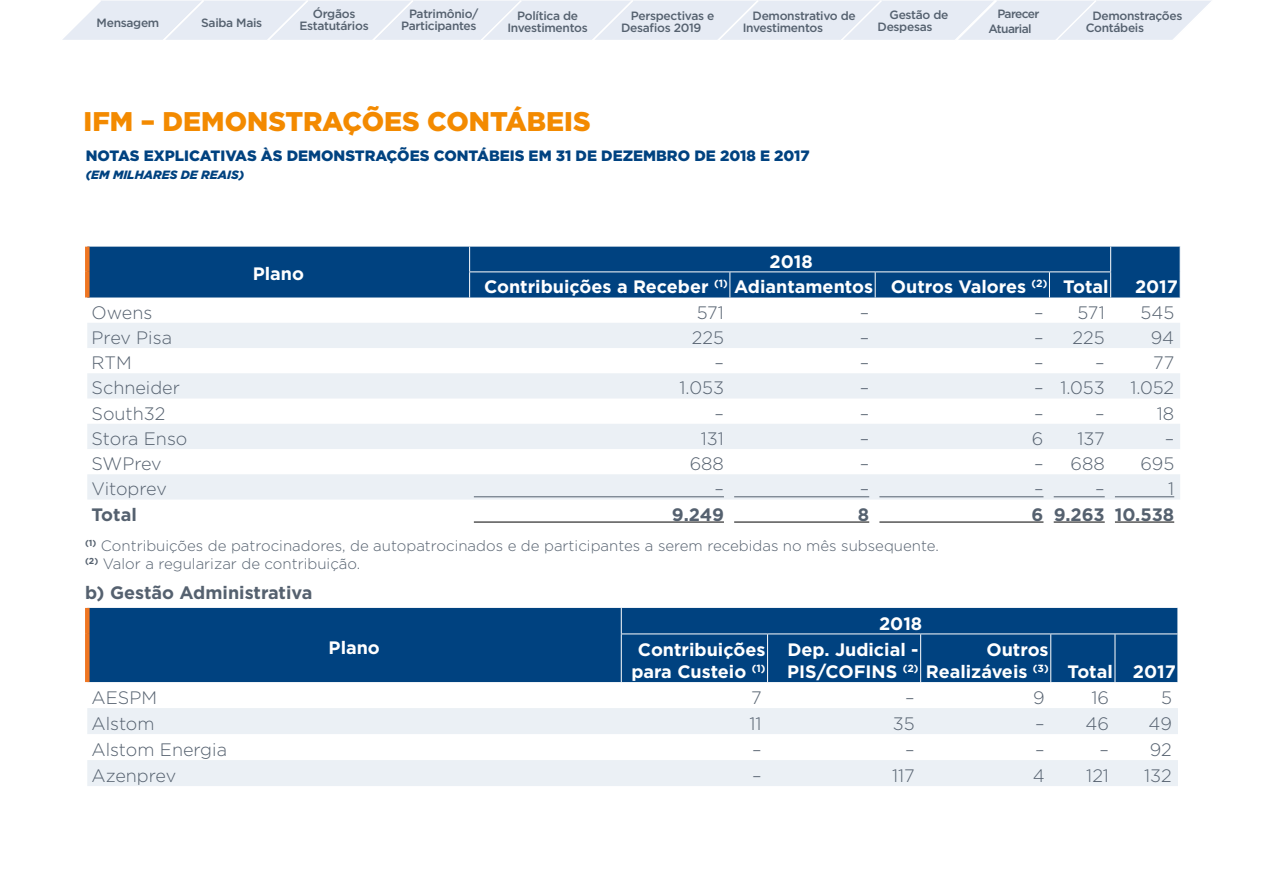
<style>
.page{position:relative;width:1263px;height:893px;background:#fff}
.page>*{position:absolute;margin:0;border:0;box-sizing:border-box;transform-origin:0 0}
.t1{font:900 27px "Gotham";color:#f38a00}
.t2{font:300 18px "Gotham";color:#55616f}
.t3{font:700 18px/21.8px "Gotham";color:#fff;text-align:center}
.t4{font:700 18px "Gotham";color:#55616f}
.t5{font:300 15px/18px "Gotham";color:#55616f}
.t6{font:900 15px "Gotham";color:#004280}
.t7{font:500 12px/12px "Gotham";letter-spacing:-.025em;color:#55616f}
.t8{font:italic 900 12px "Gotham";color:#004280}
.t9{font:500 12px/14.4px "Gotham";letter-spacing:-.05em;color:#55616f}
</style>
<div class="page">
<div style="left:90px;top:247px;width:1090px;height:50px;background:#004280"></div>
<svg style="left:87px;top:323px;width:1093px;height:177px;fill:#ebf0f5"></svg>
<div style="left:85px;top:247px;width:5px;height:25px;background:#ef7622"></div>
<div style="left:85px;top:272px;width:5px;height:25px;background:#ef7622"></div>
<svg style="left:1180px;top:247px;width:1px;height:50px"></svg>
<hr style="left:469px;top:271px;width:261px;height:1px;background:#fff">
<svg style="left:469px;top:247px;width:1px;height:50px"></svg>
<hr style="left:730px;top:271px;width:145px;height:1px;background:#fff">
<svg style="left:729px;top:272px;width:1px;height:25px"></svg>
<hr style="left:875px;top:271px;width:174px;height:1px;background:#fff">
<svg style="left:875px;top:272px;width:1px;height:25px"></svg>
<hr style="left:1049px;top:271px;width:62px;height:1px;background:#fff">
<svg style="left:1049px;top:272px;width:1px;height:25px"></svg>
<svg style="left:1110px;top:247px;width:1px;height:50px"></svg>
<hr style="left:474px;top:497px;width:250px;height:1px;background:#55616f">
<hr style="left:734px;top:497px;width:135px;height:1px;background:#55616f">
<hr style="left:879px;top:497px;width:164px;height:1px;background:#55616f">
<hr style="left:1054px;top:497px;width:51px;height:1px;background:#55616f">
<hr style="left:1115px;top:497px;width:59px;height:1px;background:#55616f">
<hr style="left:474px;top:522px;width:250px;height:1px;background:#000">
<hr style="left:734px;top:522px;width:135px;height:1px;background:#000">
<hr style="left:879px;top:522px;width:164px;height:1px;background:#000">
<hr style="left:1054px;top:522px;width:51px;height:1px;background:#000">
<hr style="left:1115px;top:522px;width:59px;height:1px;background:#000">
<div style="left:90px;top:608px;width:1087px;height:74px;background:#004280"></div>
<svg style="left:87px;top:708px;width:1091px;height:78px;fill:#ebf0f5"></svg>
<div style="left:85px;top:608px;width:5px;height:26px;background:#ef7622"></div>
<div style="left:85px;top:634px;width:5px;height:48px;background:#ef7622"></div>
<svg style="left:621px;top:608px;width:1px;height:26px"></svg>
<svg style="left:1177px;top:608px;width:1px;height:26px"></svg>
<hr style="left:621px;top:634px;width:146px;height:1px;background:#fff">
<hr style="left:621px;top:634px;width:1px;height:48px;background:#fff">
<hr style="left:767px;top:634px;width:154px;height:1px;background:#fff">
<hr style="left:767px;top:634px;width:1px;height:48px;background:#fff">
<hr style="left:921px;top:634px;width:130px;height:1px;background:#fff">
<hr style="left:920px;top:634px;width:1px;height:48px;background:#fff">
<hr style="left:1051px;top:634px;width:64px;height:1px;background:#fff">
<hr style="left:1050px;top:634px;width:1px;height:48px;background:#fff">
<hr style="left:1115px;top:634px;width:63px;height:1px;background:#fff">
<hr style="left:1114px;top:634px;width:1px;height:48px;background:#fff">
<svg style="left:62px;top:0;width:1149px;height:40px;background:#e7ecf4"></svg>
<p class="t7" style="left:300px;top:8px;width:71px;text-align:center">Órgãos<br>Estatutários</p>
<p class="t7" style="left:97px;top:17px;width:64px">Mensagem</p>
<p class="t7" style="left:201px;top:17px;width:63px">Saiba Mais</p>
<p class="t7" style="left:401px;top:7px;width:79px;text-align:right">Patrimônio/<br>Participantes</p>
<p class="t7" style="left:621px;top:9px;width:95px;text-indent:10px">Perspectivas e<br>Desafios 2019</p>
<p class="t7" style="left:1086px;top:9px;width:98px;text-indent:7px">Demonstrações<br>Contábeis</p>
<p class="t7" style="left:507px;top:9px;width:82px;text-align:center">Política de<br>Investimentos</p>
<p class="t7" style="left:877px;top:9px;width:72px;text-indent:12px">Gestão de<br>Despesas</p>
<p class="t9" style="left:988px;top:7px;width:53px;text-indent:9px">Parecer<br>Atuarial</p>
<p class="t7" style="left:743px;top:9px;width:115px;text-indent:10px">Demonstrativo de<br>Investimentos</p>
<h1 class="t1" style="left:84px;top:103px;width:509px">IFM – DEMONSTRAÇÕES CONTÁBEIS</h1>
<p class="t6" style="left:86px;top:145px;width:725px">NOTAS EXPLICATIVAS ÀS DEMONSTRAÇÕES CONTÁBEIS EM 31 DE DEZEMBRO DE 2018 E 2017</p>
<p class="t8" style="left:86px;top:166px;width:160px">(EM MILHARES DE REAIS)</p>
<p class="t3" style="left:253px;top:263px;width:53px">Plano</p>
<p class="t3" style="left:484px;top:248px;width:626px;line-height:25.7px">2018<br>Contribuições a Receber <sup>(1)</sup> Adiantamentos Outros Valores <sup>(2)</sup> Total</p>
<p class="t3" style="left:1135px;top:276px;width:45px">2017</p>
<p class="t2" style="left:92px;top:301px;width:62px">Owens</p>
<p class="t2" style="left:697px;top:301px;width:29px">571</p>
<p class="t2" style="left:860px;top:301px;width:11px">–</p>
<p class="t2" style="left:1034px;top:301px;width:72px">– 571</p>
<p class="t2" style="left:1140px;top:301px;width:35px">545</p>
<p class="t2" style="left:92px;top:326px;width:82px">Prev Pisa</p>
<p class="t2" style="left:692px;top:326px;width:34px">225</p>
<p class="t2" style="left:860px;top:326px;width:11px">–</p>
<p class="t2" style="left:1034px;top:326px;width:72px">– 225</p>
<p class="t2" style="left:1151px;top:326px;width:25px">94</p>
<p class="t2" style="left:92px;top:351px;width:42px">RTM</p>
<p class="t2" style="left:714px;top:351px;width:11px">–</p>
<p class="t2" style="left:860px;top:351px;width:11px">–</p>
<p class="t2" style="left:1034px;top:351px;width:11px">–</p>
<p class="t2" style="left:1095px;top:351px;width:11px">–</p>
<p class="t2" style="left:1153px;top:351px;width:23px">77</p>
<p class="t2" style="left:92px;top:377px;width:90px">Schneider</p>
<p class="t2" style="left:680px;top:377px;width:46px">1.053</p>
<p class="t2" style="left:860px;top:377px;width:11px">–</p>
<p class="t2" style="left:1034px;top:377px;width:72px">– 1.053</p>
<p class="t2" style="left:1130px;top:377px;width:45px">1.052</p>
<p class="t2" style="left:92px;top:402px;width:75px">South32</p>
<p class="t2" style="left:714px;top:402px;width:11px">–</p>
<p class="t2" style="left:860px;top:402px;width:11px">–</p>
<p class="t2" style="left:1034px;top:402px;width:11px">–</p>
<p class="t2" style="left:1095px;top:402px;width:11px">–</p>
<p class="t2" style="left:1157px;top:402px;width:19px">18</p>
<p class="t2" style="left:92px;top:427px;width:97px">Stora Enso</p>
<p class="t2" style="left:701px;top:427px;width:25px">131</p>
<p class="t2" style="left:860px;top:427px;width:11px">–</p>
<p class="t2" style="left:1032px;top:427px;width:13px">6</p>
<p class="t2" style="left:1077px;top:427px;width:29px">137</p>
<p class="t2" style="left:1165px;top:427px;width:11px">–</p>
<p class="t2" style="left:92px;top:452px;width:72px">SWPrev</p>
<p class="t2" style="left:690px;top:452px;width:36px">688</p>
<p class="t2" style="left:860px;top:452px;width:11px">–</p>
<p class="t2" style="left:1034px;top:452px;width:72px">– 688</p>
<p class="t2" style="left:1140px;top:452px;width:35px">695</p>
<p class="t2" style="left:92px;top:478px;width:77px">Vitoprev</p>
<p class="t2" style="left:714px;top:478px;width:11px">–</p>
<p class="t2" style="left:860px;top:478px;width:11px">–</p>
<p class="t2" style="left:1034px;top:478px;width:11px">–</p>
<p class="t2" style="left:1095px;top:478px;width:11px">–</p>
<p class="t2" style="left:1168px;top:478px;width:8px">1</p>
<p class="t4" style="left:92px;top:502px;width:47px">Total</p>
<p class="t4" style="left:672px;top:502px;width:53px">9.249</p>
<p class="t4" style="left:858px;top:502px;width:13px">8</p>
<p class="t4" style="left:1031px;top:502px;width:144px">6 9.263 10.538</p>
<p class="t5" style="left:85px;top:537px;width:855px"><sup>(1)</sup> Contribuições de patrocinadores, de autopatrocinados e de participantes a serem recebidas no mês subsequente. <sup>(2)</sup> Valor a regularizar de contribuição.</p>
<p class="t4" style="left:85px;top:581px;width:229px">b) Gestão Administrativa</p>
<p class="t3" style="left:329px;top:636px;width:53px">Plano</p>
<p class="t3" style="left:879px;top:612px;width:45px">2018</p>
<p class="t3" style="left:631px;top:639px;width:136px">Contribuições para Custeio <sup>(1)</sup></p>
<p class="t3" style="left:787px;top:639px;width:390px;text-align:left">Dep. Judicial -<br>PIS/COFINS <sup>(2)</sup> Realizáveis <sup>(3)</sup> Total 2017</p>
<p class="t3" style="left:986px;top:639px;width:64px">Outros</p>
<p class="t2" style="left:92px;top:686px;width:67px">AESPM</p>
<p class="t2" style="left:751px;top:686px;width:12px">7</p>
<p class="t2" style="left:905px;top:686px;width:11px">–</p>
<p class="t2" style="left:1033px;top:686px;width:13px">9</p>
<p class="t2" style="left:1091px;top:686px;width:19px">16</p>
<p class="t2" style="left:1161px;top:686px;width:12px">5</p>
<p class="t2" style="left:92px;top:712px;width:65px">Alstom</p>
<p class="t2" style="left:749px;top:712px;width:14px">11</p>
<p class="t2" style="left:893px;top:712px;width:23px">35</p>
<p class="t2" style="left:1035px;top:712px;width:75px">– 46</p>
<p class="t2" style="left:1148px;top:712px;width:25px">49</p>
<p class="t2" style="left:92px;top:738px;width:137px">Alstom Energia</p>
<p class="t2" style="left:752px;top:738px;width:11px">–</p>
<p class="t2" style="left:905px;top:738px;width:11px">–</p>
<p class="t2" style="left:1035px;top:738px;width:11px">–</p>
<p class="t2" style="left:1099px;top:738px;width:74px">– 92</p>
<p class="t2" style="left:91px;top:764px;width:86px">Azenprev</p>
<p class="t2" style="left:752px;top:764px;width:11px">–</p>
<p class="t2" style="left:892px;top:764px;width:24px">117</p>
<p class="t2" style="left:1033px;top:764px;width:13px">4</p>
<p class="t2" style="left:1086px;top:764px;width:24px">121</p>
<p class="t2" style="left:1144px;top:764px;width:29px">132</p>
</div>
